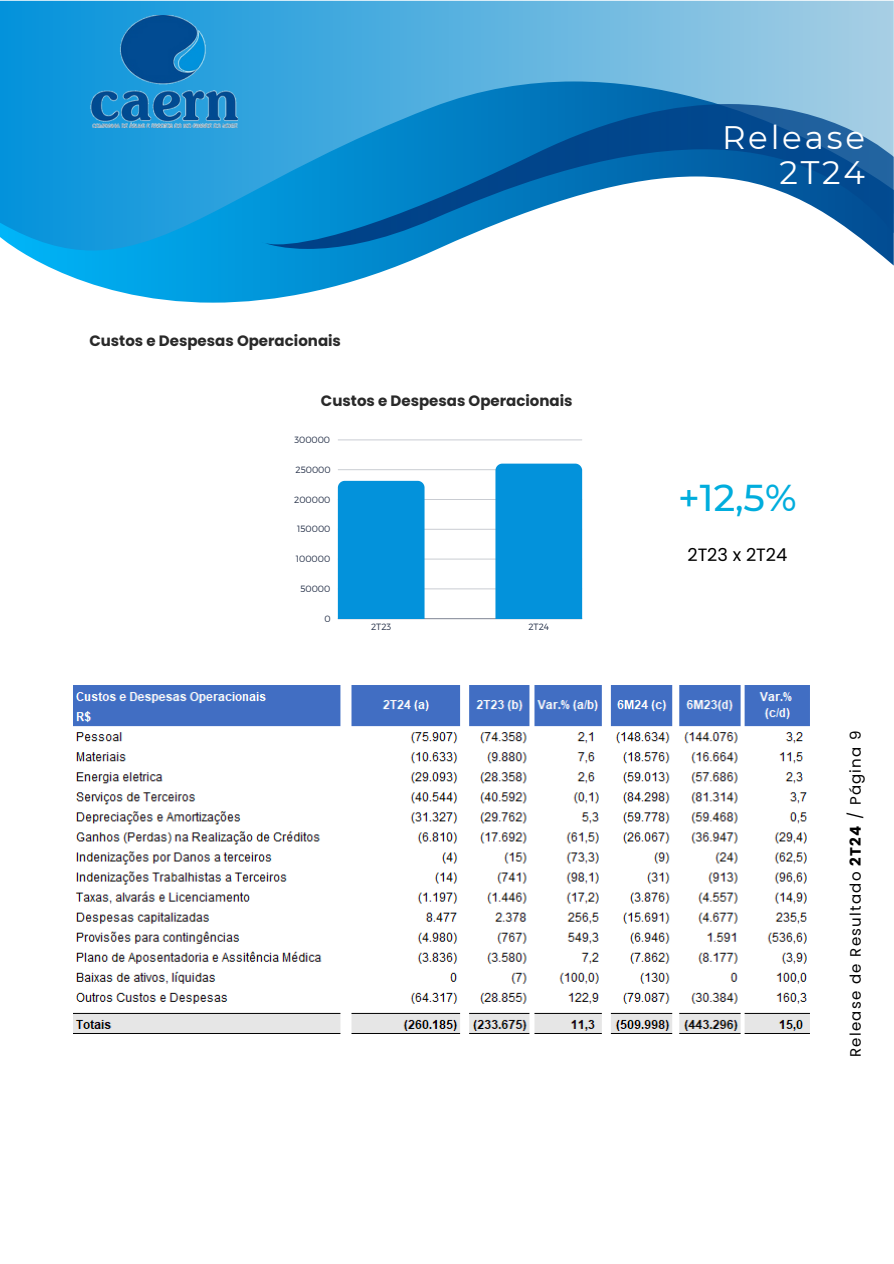
<style>
.page{position:relative;width:894px;height:1264px;background:#fff}
.page>*{position:absolute;margin:0;border:0;box-sizing:border-box;transform-origin:0 0}
.t1{font:500 37.35px "Montserrat";color:#00addd}
.t2{font:32.55px/34.8px "Montserrat";letter-spacing:.085em;color:#fff;text-align:right}
.t3{font:17.85px "Poppins";color:#000}
.t4{font:700 15px "Poppins";color:#292929}
.t5{font:15px "Poppins";letter-spacing:.085em;color:#000}
.t6{font:300 9.15px "Montserrat";color:#27324a}
.s1{font-weight:700}
</style>
<div class="page">
<svg style="left:0;top:1px;width:893px;height:80px;background:#5db3df"></svg>
<svg style="left:0;top:81px;width:893px;height:221px"></svg>
<svg style="left:261px;top:104px;width:632px;height:145px"></svg>
<img style="left:89px;top:16px;width:149px;height:111px">
<hr style="left:338px;top:618px;width:244px;height:1px;background:#27324a;opacity:.6">
<hr style="left:338px;top:588px;width:244px;height:1px;background:#dddfe3">
<hr style="left:338px;top:558px;width:244px;height:1px;background:#e8eaec">
<hr style="left:338px;top:529px;width:244px;height:1px;background:#d4d6db">
<hr style="left:338px;top:499px;width:244px;height:1px;background:#c9ccd2">
<hr style="left:338px;top:469px;width:244px;height:1px;background:#d3d6da">
<hr style="left:338px;top:439px;width:244px;height:1px;background:#dee0e4">
<div style="left:338px;top:481px;width:86px;height:137px;background:#0392db"></div>
<div style="left:495px;top:463px;width:87px;height:155px;background:#0392db"></div>
<img style="left:74px;top:685px;width:736px;height:349px">
<p class="t4" style="left:89px;top:330px;width:253px">Custos e Despesas Operacionais</p>
<h2 class="t4" style="left:321px;top:390px;width:253px">Custos e Despesas Operacionais</h2>
<p class="t6" style="left:294px;top:434px;width:37px">300000</p>
<p class="t6" style="left:295px;top:463px;width:37px">250000</p>
<p class="t6" style="left:294px;top:493px;width:38px">200000</p>
<p class="t6" style="left:297px;top:523px;width:35px">150000</p>
<p class="t6" style="left:296px;top:553px;width:36px">100000</p>
<p class="t6" style="left:300px;top:582px;width:31px">50000</p>
<p class="t6" style="left:324px;top:612px;width:8px">0</p>
<p class="t6" style="left:371px;top:621px;width:22px">2T23</p>
<p class="t6" style="left:528px;top:621px;width:22px">2T24</p>
<p class="t2" style="left:721px;top:120px;width:144px">Release<br>2T24</p>
<h4 class="t1" style="left:678px;top:474px;width:120px">+12,5%</h4>
<h4 class="t3" style="left:687px;top:542px;width:101px">2T23 x 2T24</h4>
<h1 class="t5" style="left:844px;top:1057px;width:328px;rotate:-90deg">Release de Resultado <span class="s1">2T24</span> / Página 9</h1>
</div>
